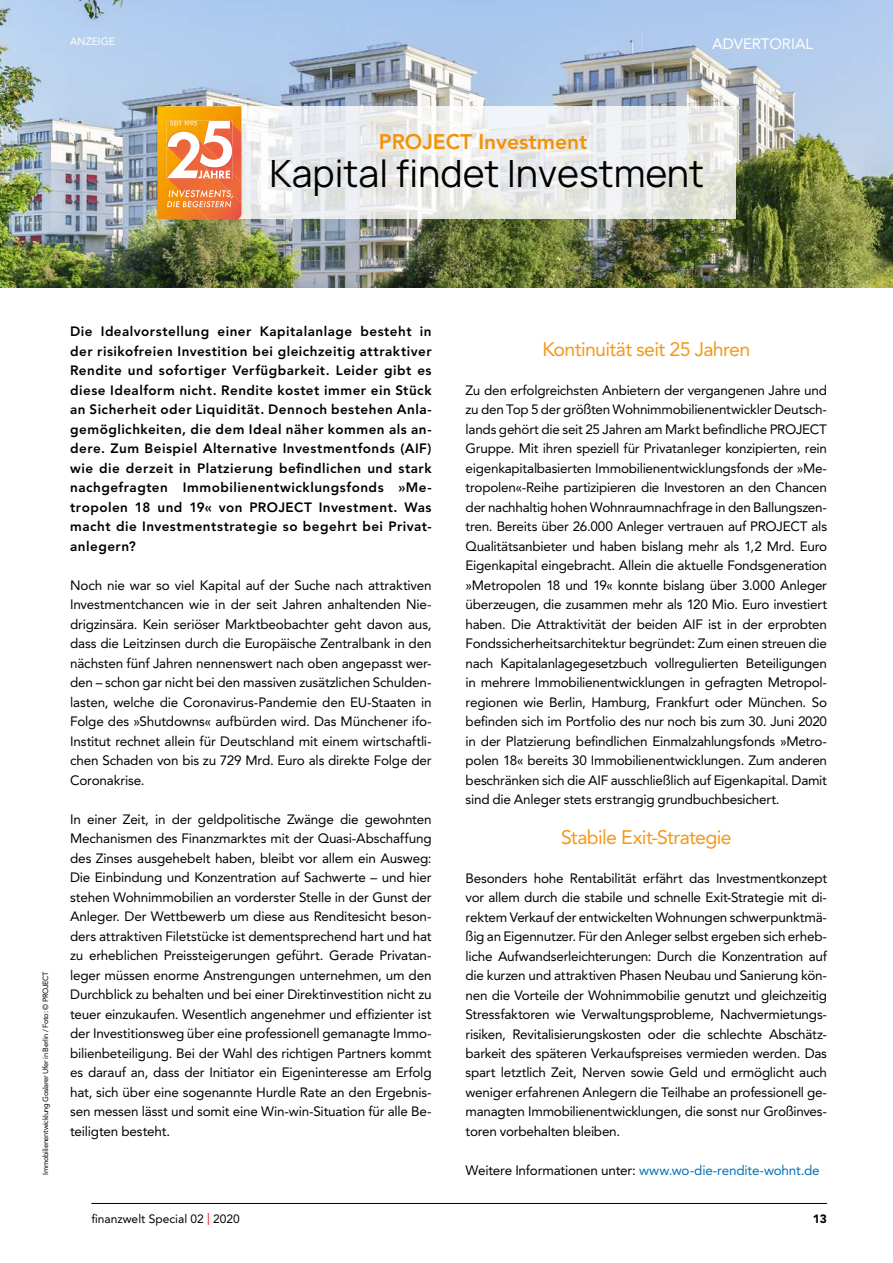
<style>
.page{position:relative;width:893px;height:1263px;background:#fff}
.page>*{position:absolute;margin:0;border:0;box-sizing:border-box;transform-origin:0 0}
.t1{font:36px "Manrope 3";color:#000}
.t2{font:800 21px "Avenir LT Std";color:#f39207}
.t3{font:19.5px "Avenir LT Std";letter-spacing:-.035em;color:#f49819}
.t4{font:15px "Avenir LT Std";color:#fff}
.t5{font:13.5px/19.5px "Avenir LT Std";letter-spacing:-.015em;color:#000;text-align:justify}
.t6{font:800 13.5px/19.5px "Avenir LT Std";letter-spacing:.035em;color:#000;text-align:justify}
.t7{font:13.5px "Avenir LT Std";letter-spacing:-.015em;color:#0171b7}
.t8{font:12px "Avenir LT Std";color:#000}
.t9{font:900 12px "Avenir LT Std";color:#000}
.t10{font:10.5px "Avenir LT Std";color:#fff}
.t11{font:7.5px "Avenir LT Std";letter-spacing:-.04em;color:#000}
.s1{color:#000}
.s2{color:#e30613}
</style>
<div class="page">
<img style="left:0;top:0;width:893px;height:287px">
<hr style="left:91px;top:1203px;width:736px;height:1px;background:#000">
<svg style="left:241px;top:106px;width:495px;height:113px;fill:#ebeced"></svg>
<img style="left:157px;top:106px;width:84px;height:113px">
<img style="left:167px;top:179px;width:74px;height:40px">
<img style="left:233px;top:124px;width:8px;height:49px">
<img style="left:217px;top:173px;width:24px;height:30px">
<img style="left:166px;top:120px;width:67px;height:59px">
<img style="left:232px;top:121px;width:1px;height:24px">
<img style="left:200px;top:145px;width:33px;height:34px">
<svg style="left:167px;top:121px;width:65px;height:57px"></svg>
<svg style="left:167px;top:190px;width:66px;height:18px"></svg>
<p class="t10" style="left:70px;top:35px;width:46px">ANZEIGE</p>
<p class="t4" style="left:712px;top:35px;width:102px">ADVERTORIAL</p>
<h2 class="t2" style="left:379px;top:129px;width:210px">PROJECT Investment</h2>
<h1 class="t1" style="left:269px;top:151px;width:436px">Kapital findet Investment</h1>
<p class="t11" style="left:41px;top:1175px;width:205px;rotate:-90deg">Immobilienentwicklung Goslarer Ufer in Berlin / Foto: © PROJECT</p>
<p class="t6" style="left:70px;top:322px;width:363px">Die Idealvorstellung einer Kapitalanlage besteht in der risikofreien Investition bei gleichzeitig attraktiver Rendite und sofortiger Verfügbarkeit. Leider gibt es diese Idealform nicht. Rendite kostet immer ein Stück an Sicherheit oder Liquidität. Dennoch bestehen Anla&shy;gemöglichkeiten, die dem Ideal näher kommen als an&shy;dere. Zum Beispiel Alternative Investmentfonds (AIF) wie die derzeit in Platzierung befindlichen und stark nachgefragten Immobilienentwicklungsfonds »Me&shy;tropolen 18 und 19« von PROJECT Investment. Was macht die Investmentstrategie so begehrt bei Privat&shy;anlegern?</p>
<p class="t5" style="left:70px;top:576px;width:363px">Noch nie war so viel Kapital auf der Suche nach attraktiven Investmentchancen wie in der seit Jahren anhaltenden Nie&shy;drigzinsära. Kein seriöser Marktbeobachter geht davon aus, dass die Leitzinsen durch die Europäische Zentralbank in den nächsten fünf Jahren nennenswert nach oben angepasst wer&shy;den – schon gar nicht bei den massiven zusätzlichen Schulden&shy;lasten, welche die Coronavirus-Pandemie den EU-Staaten in Folge des »Shutdowns« aufbürden wird. Das Münchener ifo-Institut rechnet allein für Deutschland mit einem wirtschaftli&shy;chen Schaden von bis zu 729 Mrd. Euro als direkte Folge der Coronakrise.</p>
<p class="t5" style="left:70px;top:809px;width:363px">In einer Zeit, in der geldpolitische Zwänge die gewohnten Mechanismen des Finanzmarktes mit der Quasi-Abschaffung des Zinses ausgehebelt haben, bleibt vor allem ein Ausweg:<br>Die Einbindung und Konzentration auf Sachwerte – und hier stehen Wohnimmobilien an vorderster Stelle in der Gunst der Anleger. Der Wettbewerb um diese aus Renditesicht beson&shy;ders attraktiven Filetstücke ist dementsprechend hart und hat zu erheblichen Preissteigerungen geführt. Gerade Privatan&shy;leger müssen enorme Anstrengungen unternehmen, um den Durchblick zu behalten und bei einer Direktinvestition nicht zu teuer einzukaufen. Wesentlich angenehmer und effizienter ist der Investitionsweg über eine professionell gemanagte Immo&shy;bilienbeteiligung. Bei der Wahl des richtigen Partners kommt es darauf an, dass der Initiator ein Eigeninteresse am Erfolg hat, sich über eine sogenannte Hurdle Rate an den Ergebnis&shy;sen messen lässt und somit eine Win-win-Situation für alle Be&shy;teiligten besteht.</p>
<h3 class="t3" style="left:542px;top:338px;width:209px">Kontinuität seit 25 Jahren</h3>
<p class="t5" style="left:466px;top:381px;width:363px">Zu den erfolgreichsten Anbietern der vergangenen Jahre und zu den Top 5 der größten Wohnimmobilienentwickler Deutsch&shy;lands gehört die seit 25 Jahren am Markt befindliche PROJECT Gruppe. Mit ihren speziell für Privatanleger konzipierten, rein eigenkapitalbasierten Immobilienentwicklungsfonds der »Me&shy;tropolen«-Reihe partizipieren die Investoren an den Chancen der nachhaltig hohen Wohnraumnachfrage in den Ballungszen&shy;tren. Bereits über 26.000 Anleger vertrauen auf PROJECT als Qualitätsanbieter und haben bislang mehr als 1,2 Mrd. Euro Eigenkapital eingebracht. Allein die aktuelle Fondsgeneration »Metropolen 18 und 19« konnte bislang über 3.000 Anleger überzeugen, die zusammen mehr als 120 Mio. Euro investiert haben. Die Attraktivität der beiden AIF ist in der erprobten Fondssicherheitsarchitektur begründet: Zum einen streuen die nach Kapitalanlagegesetzbuch vollregulierten Beteiligungen in mehrere Immobilienentwicklungen in gefragten Metropol&shy;regionen wie Berlin, Hamburg, Frankfurt oder München. So befinden sich im Portfolio des nur noch bis zum 30. Juni 2020 in der Platzierung befindlichen Einmalzahlungsfonds »Metro&shy;polen 18« bereits 30 Immobilienentwicklungen. Zum anderen beschränken sich die AIF ausschließlich auf Eigenkapital. Damit sind die Anleger stets erstrangig grundbuchbesichert.</p>
<h3 class="t3" style="left:561px;top:825px;width:172px">Stabile Exit-Strategie</h3>
<p class="t5" style="left:466px;top:868px;width:363px">Besonders hohe Rentabilität erfährt das Investmentkonzept vor allem durch die stabile und schnelle Exit-Strategie mit di&shy;rektem Verkauf der entwickelten Wohnungen schwerpunktmä&shy;ßig an Eigennutzer. Für den Anleger selbst ergeben sich erheb&shy;liche Aufwandserleichterungen: Durch die Konzentration auf die kurzen und attraktiven Phasen Neubau und Sanierung kön&shy;nen die Vorteile der Wohnimmobilie genutzt und gleichzeitig Stressfaktoren wie Verwaltungsprobleme, Nachvermietungs&shy;risiken, Revitalisierungskosten oder die schlechte Abschätz&shy;barkeit des späteren Verkaufspreises vermieden werden. Das spart letztlich Zeit, Nerven sowie Geld und ermöglicht auch weniger erfahrenen Anlegern die Teilhabe an professionell ge&shy;managten Immobilienentwicklungen, die sonst nur Großinves&shy;toren vorbehalten bleiben.</p>
<p class="t7" style="left:466px;top:1162px;width:355px"><span class="s1">Weitere Informationen unter:</span> www.wo-die-rendite-wohnt.de</p>
<p class="t8" style="left:91px;top:1212px;width:150px">finanzwelt Special 02 <span class="s2">|</span> 2020</p>
<p class="t9" style="left:813px;top:1212px;width:16px">13</p>
</div>
